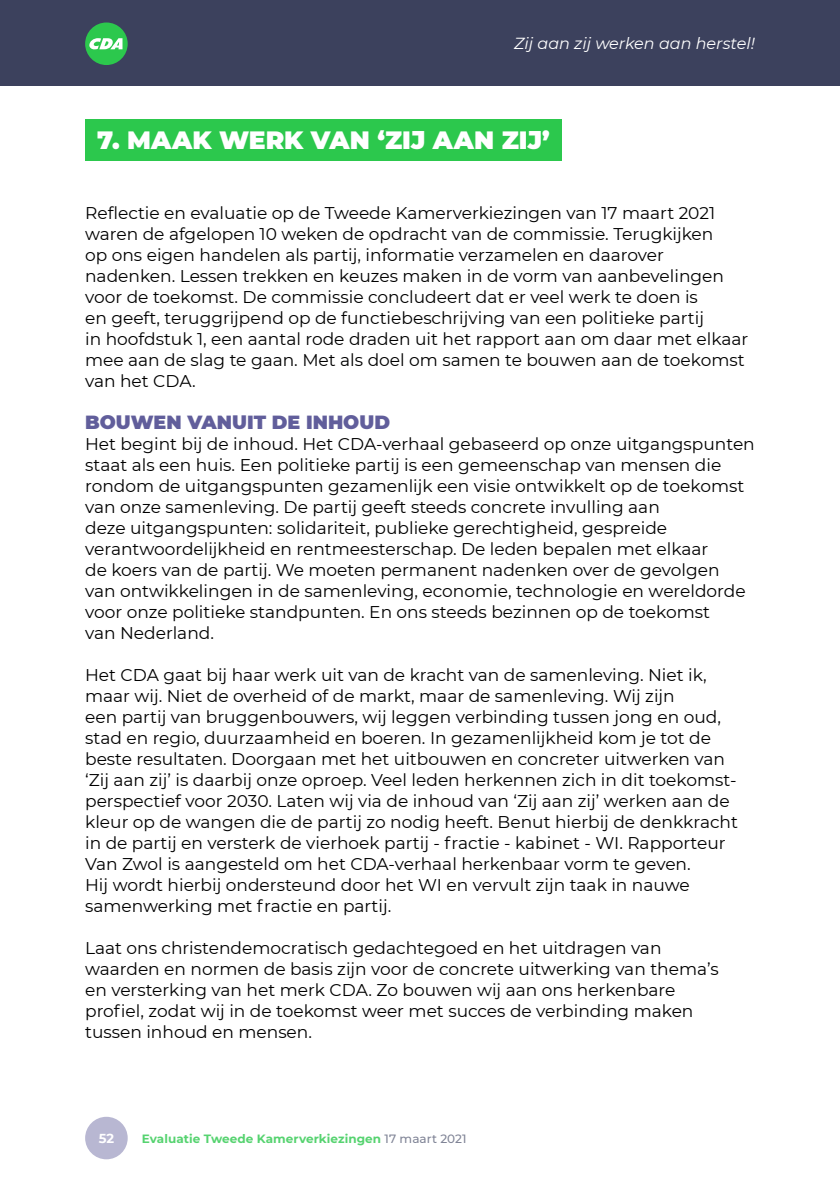
<style>
.page{position:relative;width:840px;height:1191px;background:#fff}
.page>*{position:absolute;margin:0;border:0;box-sizing:border-box;transform-origin:0 0}
.t1{font:900 25px "Montserrat";color:#fff}
.Body_8_5pt{font:900 19px "Montserrat";color:#615e9b}
.Body_8_5pt-2{font:17px/21px "Montserrat";color:#000}
.t2{font:italic 16px "Montserrat";color:#fff}
.t3{font:700 13px "Montserrat";color:#fff}
.t4{font:700 12px "Montserrat";letter-spacing:.005em;color:#56d370}
.s1{font-weight:500;color:#808496}
</style>
<div class="page">
<div style="left:0;top:0;width:839px;height:85px;background:#3c415d"></div>
<div style="left:85px;top:23px;width:43px;height:42px;background:#2cc84d;border-radius:50%"></div>
<svg style="left:89px;top:38px;width:33px;height:11px"></svg>
<div style="left:85px;top:1116px;width:43px;height:43px;background:#b8b7d2;border-radius:50%"></div>
<div style="left:85px;top:119px;width:476px;height:42px;background:#2cc84d"></div>
<p class="t2" style="left:514px;top:33px;width:242px">Zij aan zij werken aan herstel!</p>
<p class="t1" style="left:97px;top:121px;width:454px">7. MAAK WERK VAN ‘ZIJ AAN ZIJ’</p>
<p class="Body_8_5pt-2" style="left:85px;top:202px;width:664px">Reflectie en evaluatie op de Tweede Kamerverkiezingen van 17 maart 2021 waren de afgelopen 10 weken de opdracht van de commissie. Terugkijken<br>op ons eigen handelen als partij, informatie verzamelen en daarover nadenken. Lessen trekken en keuzes maken in de vorm van aanbevelingen voor de toekomst. De commissie concludeert dat er veel werk te doen is<br>en geeft, teruggrijpend op de functiebeschrijving van een politieke partij<br>in hoofdstuk 1, een aantal rode draden uit het rapport aan om daar met elkaar mee aan de slag te gaan. Met als doel om samen te bouwen aan de toekomst van het CDA.</p>
<p class="Body_8_5pt" style="left:85px;top:408px;width:306px">BOUWEN VANUIT DE INHOUD</p>
<p class="Body_8_5pt-2" style="left:85px;top:433px;width:670px">Het begint bij de inhoud. Het CDA-verhaal gebaseerd op onze uitgangspunten staat als een huis. Een politieke partij is een gemeenschap van mensen die rondom de uitgangspunten gezamenlijk een visie ontwikkelt op de toekomst van onze samenleving. De partij geeft steeds concrete invulling aan<br>deze uitgangspunten: solidariteit, publieke gerechtigheid, gespreide</p>
<p class="Body_8_5pt-2" style="left:85px;top:538px;width:624px">verantwoordelijkheid en rentmeesterschap. De leden bepalen met elkaar</p>
<p class="Body_8_5pt-2" style="left:85px;top:559px;width:635px">de koers van de partij. We moeten permanent nadenken over de gevolgen</p>
<p class="Body_8_5pt-2" style="left:85px;top:580px;width:661px">van ontwikkelingen in de samenleving, economie, technologie en wereldorde voor onze politieke standpunten. En ons steeds bezinnen op de toekomst</p>
<p class="Body_8_5pt-2" style="left:85px;top:622px;width:130px">van Nederland.</p>
<p class="Body_8_5pt-2" style="left:85px;top:664px;width:654px">Het CDA gaat bij haar werk uit van de kracht van de samenleving. Niet ik, maar wij. Niet de overheid of de markt, maar de samenleving. Wij zijn<br>een partij van bruggenbouwers, wij leggen verbinding tussen jong en oud, stad en regio, duurzaamheid en boeren. In gezamenlijkheid kom je tot de beste resultaten. Doorgaan met het uitbouwen en concreter uitwerken van ‘Zij aan zij’ is daarbij onze oproep. Veel leden herkennen zich in dit toekomst&shy;perspectief voor 2030. Laten wij via de inhoud van ‘Zij aan zij’ werken aan de kleur op de wangen die de partij zo nodig heeft. Benut hierbij de denkkracht in de partij en versterk de vierhoek partij - fractie - kabinet - WI. Rapporteur Van Zwol is aangesteld om het CDA-verhaal herkenbaar vorm te geven.<br>Hij wordt hierbij ondersteund door het WI en vervult zijn taak in nauwe samenwerking met fractie en partij.</p>
<p class="Body_8_5pt-2" style="left:85px;top:937px;width:634px">Laat ons christendemocratisch gedachtegoed en het uitdragen van waarden en normen de basis zijn voor de concrete uitwerking van thema’s en versterking van het merk CDA. Zo bouwen wij aan ons herkenbare profiel, zodat wij in de toekomst weer met succes de verbinding maken tussen inhoud en mensen.</p>
<p class="t3" style="left:99px;top:1128px;width:17px">52</p>
<p class="t4" style="left:142px;top:1129px;width:326px">Evaluatie Tweede Kamerverkiezingen <span class="s1">17 maart 2021</span></p>
</div>
